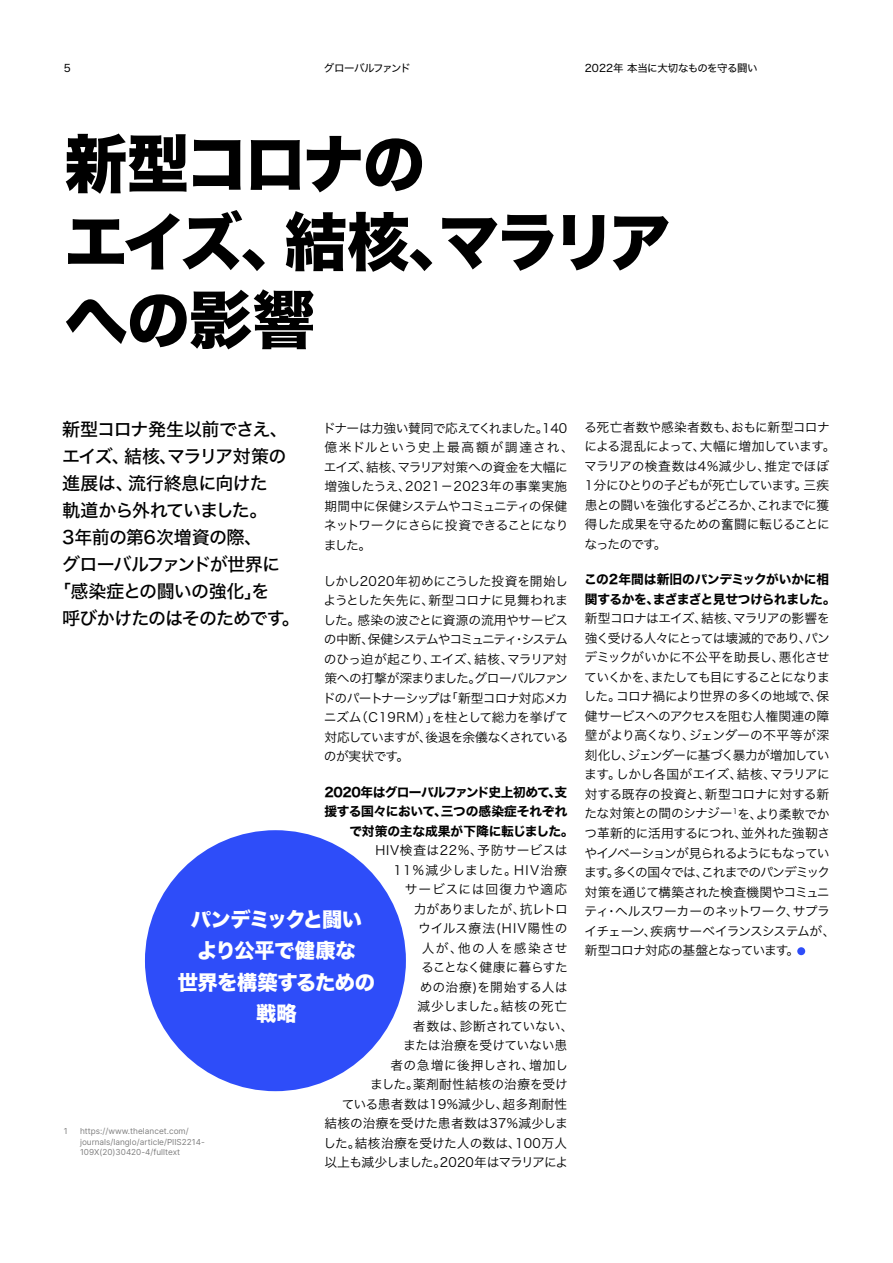
<style>
.page{position:relative;width:893px;height:1263px;background:#fff}
.page>*{position:absolute;margin:0;border:0;box-sizing:border-box;transform-origin:0 0}
.Body_headings{font:63px/78px "Hira Kaku Std W8";letter-spacing:-.055em;color:#000}
.Body_headings-2{font:20.25px/31.5px "Hiragino Sans W8";letter-spacing:-.025em;color:#fff;text-align:center}
.Body_headings-3{font:20.25px "Hiragino Sans W8";letter-spacing:-.06em;color:#fff}
.Body_headings-4{font:18px "Hiragino Sans W5";letter-spacing:-.04em;color:#000}
.Body_headings-5{font:18px "Hiragino Sans W5";letter-spacing:-.085em;color:#000}
.Body_headings-6{font:18px "Hiragino Sans W5";letter-spacing:-.06em;color:#000}
.Body_headings-7{font:18px "Hiragino Sans W5";letter-spacing:-.065em;color:#000}
.Body_8_5{font:12.75px/19.5px "Hiragino Sans W3";letter-spacing:-.05em;color:#000}
.Body_8_5-2{font:12.75px/19.5px "Hiragino Sans W3";letter-spacing:-.025em;color:#000}
.Body_8_5-3{font:12.75px/19.5px "Hiragino Sans W3";letter-spacing:-.045em;color:#000}
.Body_8_5-4{font:12.75px "Hiragino Sans W3";color:#000}
.Body_8_5-5{font:12.75px "Hiragino Sans W3";letter-spacing:.075em;color:#000}
.Body_8_5-6{font:12.75px "Hiragino Sans W7";letter-spacing:-.05em;color:#000}
.Body_8_5-7{font:12.75px "Hiragino Sans W3";letter-spacing:-.06em;color:#000}
.Body_8_5-8{font:12.75px "Hiragino Sans W3";letter-spacing:.005em;color:#000}
.Body_8_5-9{font:12.75px "Hiragino Sans W7";letter-spacing:-.03em;color:#000}
.Body_8_5-10{font:12.75px "Hiragino Sans W3";letter-spacing:-.005em;color:#000}
.Body_8_5-11{font:12.75px "Hiragino Sans W3";letter-spacing:.025em;color:#000}
.Body_8_5-12{font:12.75px "Hiragino Sans W7";letter-spacing:-.01em;color:#000}
.Body_8_5-13{font:12.75px "Hiragino Sans W3";letter-spacing:.035em;color:#000}
.Body_8_5-14{font:12.75px "Hiragino Sans W3";letter-spacing:.105em;color:#000}
.Body_8_5-15{font:12.75px "Hiragino Sans W3";letter-spacing:.045em;color:#000}
.Body_8_5-16{font:12.75px "Hiragino Sans W3";letter-spacing:-.065em;color:#000}
.Body_8_5-17{font:12.75px "Hiragino Sans W3";letter-spacing:-.055em;color:#000}
.Body_8_5-18{font:12.75px "Hiragino Sans W3";letter-spacing:.02em;color:#000}
.Body_8_5-19{font:12.75px "Hiragino Sans W3";letter-spacing:.04em;color:#000}
.Body_8_5-20{font:12.75px "Hiragino Sans W3";letter-spacing:.095em;color:#000}
.t1{font:10.5px "Hiragino Sans W4";letter-spacing:-.045em;color:#000}
.t2{font:10.5px "Hiragino Sans W4";letter-spacing:-.095em;color:#000}
.Footnotes_5_5{font:8.25px/10.5px "Inter";color:#808080}
.s1{font-family:"Hiragino Sans W7"}
</style>
<div class="page">
<div style="left:797px;top:947px;width:8px;height:8px;background:#2e4df9;border-radius:50%"></div>
<div style="left:145px;top:830px;width:261px;height:261px;background:#2e4df9;border-radius:50%"></div>
<p class="t1" style="left:64px;top:59px;width:9px">5</p>
<p class="t2" style="left:324px;top:59px;width:88px">グローバルファンド</p>
<p class="t1" style="left:585px;top:59px;width:174px">2022年 本当に大切なものを守る闘い</p>
<p class="Body_headings" style="left:65px;top:127px;width:362px">新型コロナの</p>
<p class="Body_headings" style="left:65px;top:205px;width:608px">エイズ、結核、マラリアへの影響</p>
<p class="Body_headings-4" style="left:62px;top:413px;width:227px">新型コロナ発生以前でさえ、</p>
<p class="Body_headings-5" style="left:62px;top:440px;width:226px">エイズ、結核、マラリア対策の</p>
<p class="Body_headings-4" style="left:62px;top:467px;width:207px">進展は、流行終息に向けた</p>
<p class="Body_headings-7" style="left:62px;top:494px;width:207px">軌道から外れていました。</p>
<p class="Body_headings-4" style="left:62px;top:521px;width:202px">3年前の第6次増資の際、</p>
<p class="Body_headings-6" style="left:62px;top:548px;width:220px">グローバルファンドが世界に</p>
<p class="Body_headings-4" style="left:62px;top:575px;width:209px">「感染症との闘いの強化」を</p>
<p class="Body_headings-4" style="left:62px;top:602px;width:239px">呼びかけたのはそのためです。</p>
<p class="Body_8_5-2" style="left:323px;top:417px;width:252px">ドナーは力強い賛同で応えてくれました。140億米ドルという史上最高額が調達され、エイズ、結核、マラリア対策への資金を大幅に増強したうえ、2021－2023年の事業実施期間中に保健システムやコミュニティの保健ネットワークにさらに投資できることになりました。</p>
<p class="Body_8_5-2" style="left:323px;top:570px;width:247px;text-align:justify">しかし2020年初めにこうした投資を開始しようとした矢先に、新型コロナに見舞われました。感染の波ごとに資源の流用やサービスの中断、保健システムやコミュニティ・システムのひっ迫が起こり、エイズ、結核、マラリア対策への打撃が深まりました。グローバルファンドのパートナーシップは「新型コロナ対応メカニズム（C19RM）」を柱として総力を挙げて対応していますが、後退を余儀なくされているのが実状です。</p>
<p class="Body_8_5-6" style="left:324px;top:782px;width:244px">2020年はグローバルファンド史上初めて、支</p>
<p class="Body_8_5-9" style="left:324px;top:802px;width:245px">援する国々において、三つの感染症それぞれ</p>
<p class="Body_8_5-12" style="left:349px;top:821px;width:226px">で対策の主な成果が下降に転じました。</p>
<p class="Body_8_5-13" style="left:375px;top:839px;width:194px">HIV検査は22%、予防サービスは</p>
<p class="Body_8_5-14" style="left:393px;top:859px;width:176px">11%減少しました。HIV治療</p>
<p class="Body_8_5-5" style="left:405px;top:878px;width:164px">サービスには回復力や適応</p>
<p class="Body_8_5-16" style="left:414px;top:898px;width:155px">力がありましたが、抗レトロ</p>
<p class="Body_8_5-5" style="left:418px;top:917px;width:151px">ウイルス療法(HIV陽性の</p>
<p class="Body_8_5-20" style="left:422px;top:937px;width:147px">人が、他の人を感染させ</p>
<p class="Body_8_5-17" style="left:421px;top:956px;width:148px">ることなく健康に暮らすた</p>
<p class="Body_8_5-18" style="left:420px;top:976px;width:149px">めの治療)を開始する人は</p>
<p class="Body_8_5-19" style="left:417px;top:995px;width:152px">減少しました。結核の死亡</p>
<p class="Body_8_5-4" style="left:413px;top:1015px;width:162px">者数は、診断されていない、</p>
<p class="Body_8_5-2" style="left:403px;top:1035px;width:166px">または治療を受けていない患</p>
<p class="Body_8_5-15" style="left:390px;top:1054px;width:179px">者の急増に後押しされ、増加し</p>
<p class="Body_8_5-4" style="left:370px;top:1073px;width:199px">ました。薬剤耐性結核の治療を受け</p>
<p class="Body_8_5-11" style="left:342px;top:1093px;width:227px">ている患者数は19%減少し、超多剤耐性</p>
<p class="Body_8_5-10" style="left:324px;top:1112px;width:245px">結核の治療を受けた患者数は37%減少しま</p>
<p class="Body_8_5-8" style="left:323px;top:1132px;width:245px">した。結核治療を受けた人の数は、100万人</p>
<p class="Body_8_5-7" style="left:324px;top:1151px;width:245px">以上も減少しました。2020年はマラリアによ</p>
<p class="Body_headings-3" style="left:191px;top:908px;width:173px">パンデミックと闘い</p>
<p class="Body_headings-2" style="left:197px;top:936px;width:160px">より公平で健康な</p>
<p class="Body_headings-2" style="left:178px;top:967px;width:199px">世界を構築するための戦略</p>
<p class="Footnotes_5_5" style="left:64px;top:1126px;width:5px">1</p>
<p class="Footnotes_5_5" style="left:80px;top:1126px;width:126px">https://www.thelancet.com/ journals/langlo/article/PIIS2214-<br>109X(20)30420-4/fulltext</p>
<p class="Body_8_5-3" style="left:584px;top:416px;width:253px">る死亡者数や感染者数も、おもに新型コロナによる混乱によって、大幅に増加しています。マラリアの検査数は4%減少し、推定でほぼ<br>1分にひとりの子どもが死亡しています。三疾患との闘いを強化するどころか、これまでに獲得した成果を守るための奮闘に転じることになったのです。</p>
<p class="Body_8_5" style="left:584px;top:569px;width:253px"><span class="s1">この2年間は新旧のパンデミックがいかに相関するかを、まざまざと見せつけられました。</span>新型コロナはエイズ、結核、マラリアの影響を強く受ける人々にとっては壊滅的であり、パンデミックがいかに不公平を助長し、悪化させていくかを、またしても目にすることになりました。コロナ禍により世界の多くの地域で、保健サービスへのアクセスを阻む人権関連の障壁がより高くなり、ジェンダーの不平等が深刻化し、ジェンダーに基づく暴力が増加しています。しかし各国がエイズ、結核、マラリアに対する既存の投資と、新型コロナに対する新たな対策との間のシナジー<sup>1</sup>を、より柔軟でかつ革新的に活用するにつれ、並外れた強靭さやイノベーションが見られるようにもなっています。多くの国々では、これまでのパンデミック対策を通じて構築された検査機関やコミュニティ・ヘルスワーカーのネットワーク、サプライチェーン、疾病サーベイランスシステムが、新型コロナ対応の基盤となっています。</p>
</div>
